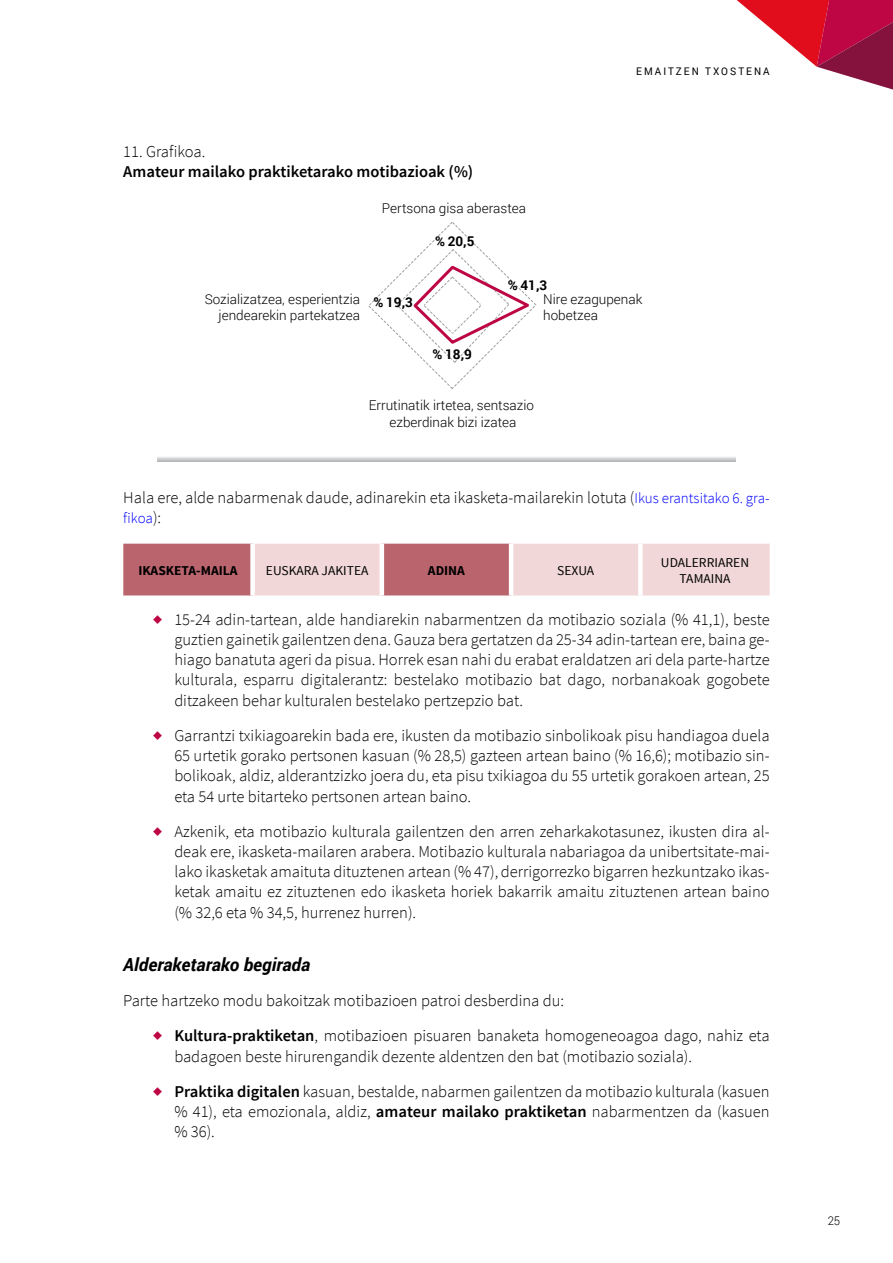
<style>
.page{position:relative;width:893px;height:1263px;background:#fff}
.page>*{position:absolute;margin:0;border:0;box-sizing:border-box;transform-origin:0 0}
.t1{font:italic 700 18px "Roboto";color:#000}
.t2{font:300 16.5px/20.2px "Source Sans Pro";color:#000;text-align:justify}
.t3{font:600 16.5px "Source Sans Pro";color:#000}
.t4{font:300 15px "Source Sans Pro";color:#00f}
.t5{font:300 13.5px/16.2px "Roboto";color:#000;text-align:right}
.t6{font:13.5px/16.2px "Source Sans Pro";color:#000;text-align:center}
.t7{font:700 13.5px "Roboto";color:#000}
.t8{font:700 13.5px "Source Sans Pro";color:#000}
.t9{font:300 12px "Roboto";color:#000;scale:.95 1}
.t10{font:10.5px "Roboto";letter-spacing:.2em;color:#000;scale:.95 1}
.s1{font-size:15px;color:#00f}
.s2{font-size:16.5px;color:#000}
.s3{font-weight:600}
</style>
<div class="page">
<svg style="left:736px;top:0;width:157px;height:90px"></svg>
<svg style="left:157px;top:457px;width:579px;height:4px;background:#d0d1d2"></svg>
<svg style="left:368px;top:222px;width:169px;height:167px"></svg>
<svg style="left:123px;top:544px;width:647px;height:51px;background:#dba9ad"></svg>
<div style="left:250px;top:544px;width:5px;height:51px;background:#fff"></div>
<hr style="left:380px;top:544px;width:4px;height:51px;background:#fff">
<hr style="left:509px;top:544px;width:4px;height:51px;background:#fff">
<div style="left:638px;top:544px;width:5px;height:51px;background:#fff"></div>
<p class="t2" style="left:123px;top:141px;width:84px">11. Grafikoa.</p>
<p class="t3" style="left:123px;top:161px;width:351px">Amateur mailako praktiketarako motibazioak (%)</p>
<p class="t5" style="left:382px;top:200px;width:146px">Pertsona gisa aberastea</p>
<p class="t7" style="left:435px;top:231px;width:41px">% 20,5</p>
<p class="t10" style="left:636px;top:64px;width:142px">EMAITZEN TXOSTENA</p>
<p class="t5" style="left:205px;top:290px;width:157px">Sozializatzea, esperientzia jendearekin partekatzea</p>
<p class="t7" style="left:373px;top:293px;width:41px">% 19,3</p>
<p class="t7" style="left:433px;top:344px;width:41px">% 18,9</p>
<p class="t7" style="left:508px;top:275px;width:41px">% 41,3</p>
<p class="t5" style="left:543px;top:290px;width:101px;text-align:left">Nire ezagupenak hobetzea</p>
<p class="t5" style="left:369px;top:397px;width:167px;text-align:center">Errutinatik irtetea, sentsazio ezberdinak bizi izatea</p>
<p class="t2" style="left:123px;top:487px;width:648px">Hala ere, alde nabarmenak daude, adinarekin eta ikasketa-mailarekin lotuta (<span class="s1">Ikus erantsitako 6. gra-</span></p>
<p class="t4" style="left:123px;top:509px;width:39px">fikoa<span class="s2">):</span></p>
<p class="t8" style="left:138px;top:561px;width:101px">IKASKETA-MAILA</p>
<p class="t6" style="left:266px;top:562px;width:104px">EUSKARA JAKITEA</p>
<p class="t8" style="left:428px;top:561px;width:39px">ADINA</p>
<p class="t6" style="left:557px;top:562px;width:38px">SEXUA</p>
<p class="t6" style="left:661px;top:554px;width:90px">UDALERRIAREN<br>TAMAINA</p>
<p class="t2" style="left:174px;top:609px;width:597px;text-indent:-21px"><sup>◆</sup> 15-24 adin-tartean, alde handiarekin nabarmentzen da motibazio soziala (% 41,1), beste guztien gainetik gailentzen dena. Gauza bera gertatzen da 25-34 adin-tartean ere, baina ge&shy;hiago banatuta ageri da pisua. Horrek esan nahi du erabat eraldatzen ari dela parte-hartze kulturala, esparru digitalerantz: bestelako motibazio bat dago, norbanakoak gogobete ditzakeen behar kulturalen bestelako pertzepzio bat.</p>
<p class="t2" style="left:174px;top:725px;width:597px;text-indent:-21px"><sup>◆</sup> Garrantzi txikiagoarekin bada ere, ikusten da motibazio sinbolikoak pisu handiagoa duela 65 urtetik gorako pertsonen kasuan (% 28,5) gazteen artean baino (% 16,6); motibazio sin&shy;bolikoak, aldiz, alderantzizko joera du, eta pisu txikiagoa du 55 urtetik gorakoen artean, 25 eta 54 urte bitarteko pertsonen artean baino.</p>
<p class="t2" style="left:174px;top:821px;width:597px;text-indent:-21px"><sup>◆</sup> Azkenik, eta motibazio kulturala gailentzen den arren zeharkakotasunez, ikusten dira al&shy;deak ere, ikasketa-mailaren arabera. Motibazio kulturala nabariagoa da unibertsitate-mai&shy;lako ikasketak amaituta dituztenen artean (% 47), derrigorrezko bigarren hezkuntzako ikas&shy;ketak amaitu ez zituztenen edo ikasketa horiek bakarrik amaitu zituztenen artean baino (% 32,6 eta % 34,5, hurrenez hurren).</p>
<p class="t1" style="left:123px;top:952px;width:188px">Alderaketarako begirada</p>
<p class="t2" style="left:123px;top:991px;width:442px">Parte hartzeko modu bakoitzak motibazioen patroi desberdina du:</p>
<p class="t2" style="left:174px;top:1026px;width:597px;text-indent:-21px"><sup>◆</sup> <span class="s3">Kultura-praktiketan</span>, motibazioen pisuaren banaketa homogeneoagoa dago, nahiz eta badagoen beste hirurengandik dezente aldentzen den bat (motibazio soziala).</p>
<p class="t2" style="left:174px;top:1081px;width:597px;text-indent:-21px"><sup>◆</sup> <span class="s3">Praktika digitalen</span> kasuan, bestalde, nabarmen gailentzen da motibazio kulturala (kasuen % 41), eta emozionala, aldiz, <span class="s3">amateur mailako praktiketan</span> nabarmentzen da (kasuen % 36).</p>
<p class="t9" style="left:828px;top:1212px;width:15px">25</p>
</div>
